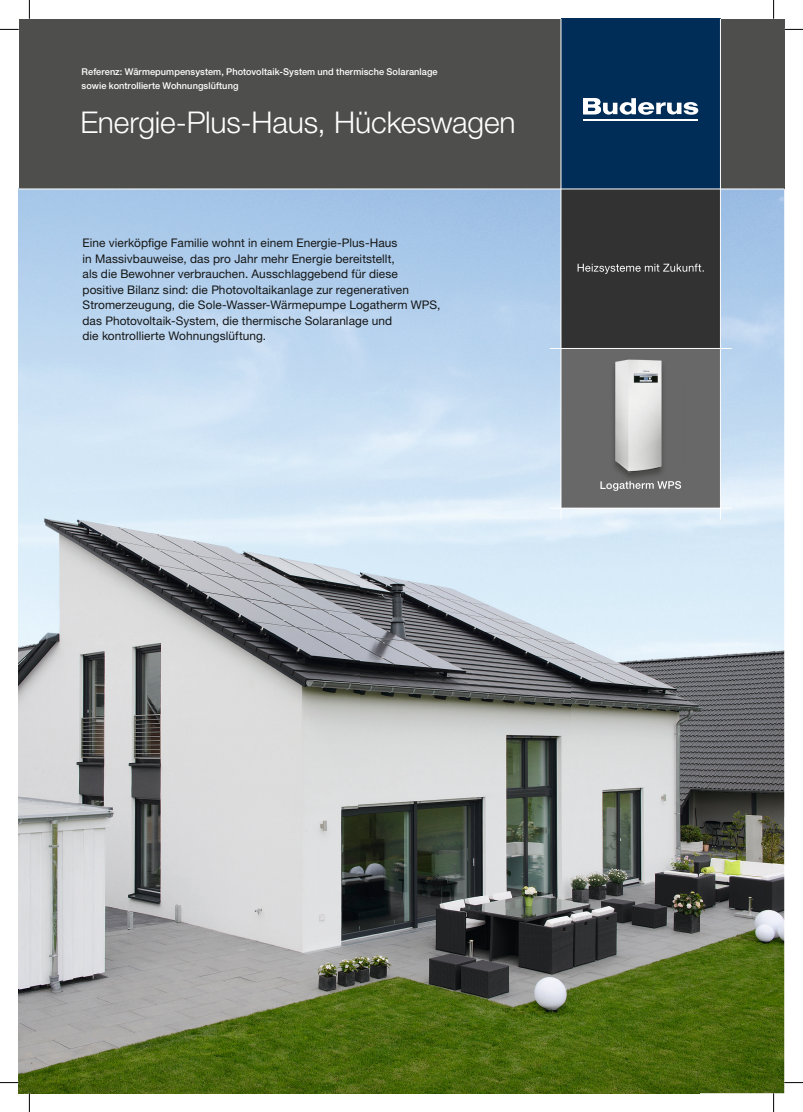
<style>
.page{position:relative;width:803px;height:1112px;background:#fff}
.page>*{position:absolute;margin:0;border:0;box-sizing:border-box;transform-origin:0 0}
.t1{font:300 30px "Helvetica Neue LT Pro";letter-spacing:-.005em;color:#fff}
.t2{font:11.88px/15.5px "Helvetica Neue LT Pro";letter-spacing:.005em;color:#151616}
.t3{font:500 9.38px/13.1px "Helvetica Neue LT Pro";letter-spacing:.01em;color:#fff}
</style>
<div class="page">
<img style="left:19px;top:189px;width:552px;height:903px">
<img style="left:700px;top:360px;width:84px;height:732px">
<img style="left:571px;top:509px;width:129px;height:583px">
<div style="left:561px;top:348px;width:159px;height:160px;background:#686868"></div>
<div style="left:19px;top:19px;width:765px;height:169px;background:#4e4e4d"></div>
<div style="left:561px;top:19px;width:159px;height:170px;background:#002d57"></div>
<hr style="left:583px;top:119px;width:115px;height:1px;background:#fff">
<svg style="left:583px;top:98px;width:115px;height:17px"></svg>
<div style="left:561px;top:189px;width:159px;height:159px;background:#323232"></div>
<svg style="left:577px;top:263px;width:127px;height:11px"></svg>
<hr style="left:720px;top:19px;width:1px;height:500px;background:#fff">
<hr style="left:19px;top:188px;width:765px;height:1px;background:#fff">
<hr style="left:550px;top:348px;width:182px;height:1px;background:#fff">
<hr style="left:550px;top:507px;width:182px;height:1px;background:#fff">
<img style="left:614px;top:359px;width:49px;height:119px">
<img style="left:648px;top:359px;width:15px;height:30px">
<img style="left:648px;top:461px;width:15px;height:17px">
<img style="left:613px;top:481px;width:68px;height:10px">
<hr style="left:560px;top:19px;width:1px;height:500px;background:#fff">
<svg style="left:0;top:29px;width:19px;height:1px"></svg>
<svg style="left:784px;top:29px;width:19px;height:1px"></svg>
<svg style="left:0;top:1081px;width:19px;height:2px"></svg>
<svg style="left:784px;top:1081px;width:19px;height:2px"></svg>
<svg style="left:29px;top:0;width:1px;height:19px"></svg>
<svg style="left:29px;top:1092px;width:1px;height:19px"></svg>
<svg style="left:773px;top:0;width:1px;height:19px"></svg>
<svg style="left:773px;top:1092px;width:1px;height:19px"></svg>
<p class="t3" style="left:82px;top:65px;width:358px">Referenz: Wärmepumpensystem, Photovoltaik-System und thermische Solaranlage sowie kontrollierte Wohnungslüftung</p>
<h1 class="t1" style="left:80px;top:104px;width:437px">Energie-Plus-Haus, Hückeswagen</h1>
<p class="t2" style="left:83px;top:235px;width:359px">Eine vierköpfige Familie wohnt in einem Energie-Plus-Haus<br>in Massivbauweise, das pro Jahr mehr Energie bereitstellt,<br>als die Bewohner verbrauchen. Ausschlaggebend für diese positive Bilanz sind: die Photovoltaikanlage zur regenerativen Strom erzeugung, die Sole-Wasser-Wärmepumpe Logatherm WPS, das Photovoltaik-System, die thermische Solaranlage und<br>die kontrollierte Wohnungslüftung.</p>
</div>
